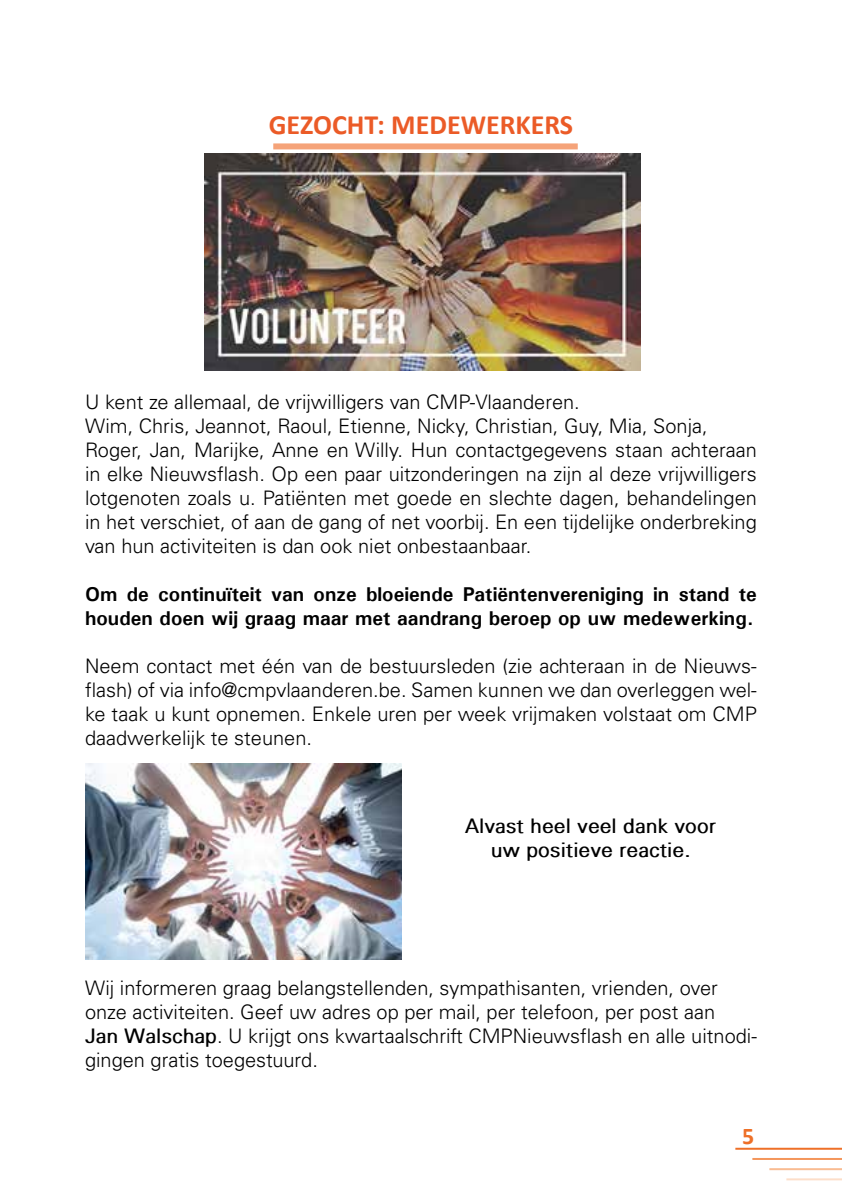
<style>
.page{position:relative;width:842px;height:1191px;background:#fff}
.page>*{position:absolute;margin:0;border:0;box-sizing:border-box;transform-origin:0 0}
.t1{font:700 28px "Calibri";color:#eb5b27}
.t2{font:700 24px "Calibri";color:#ee7028}
.t3{font:300 20px/24px "Univers";color:#000}
.t4{font:700 20px/24px "Univers";color:#000}
.t5{font:300 20px/24px "Univers";color:#000;text-align:center}
.s1{font-style:inherit}
</style>
<div class="page">
<hr style="left:735px;top:1147px;width:107px;height:2px;background:#ee7028">
<hr style="left:752px;top:1158px;width:90px;height:2px;background:#f4965b">
<hr style="left:769px;top:1168px;width:73px;height:2px;background:#f9bc92">
<hr style="left:786px;top:1178px;width:56px;height:2px;background:#fddec9">
<div style="left:273px;top:143px;width:305px;height:6px;background:#f5a379"></div>
<img style="left:85px;top:764px;width:317px;height:195px">
<img style="left:204px;top:153px;width:436px;height:217px">
<h1 class="t1" style="left:269px;top:105px;width:306px">GEZOCHT: MEDEWERKERS</h1>
<p class="t3" style="left:85px;top:389px;width:673px">U kent ze allemaal, de vrijwilligers van CMP-Vlaanderen.<br>Wim, Chris, Jeannot, Raoul, Etienne, Nicky, Christian, Guy, Mia, Sonja, Roger, Jan, Marijke, Anne en Willy. Hun contactgegevens staan achteraan in elke Nieuwsflash. Op een paar uitzonderingen na zijn al deze vrijwilligers lotgenoten zoals u. Patiënten met goede en slechte dagen, behandelingen in het verschiet, of aan de gang of net voorbij. En een tijdelijke onderbreking van hun activiteiten is dan ook niet onbestaanbaar.</p>
<p class="t4" style="left:85px;top:581px;width:673px">Om de continuïteit van onze bloeiende Patiëntenvereniging in stand te houden doen wij graag maar met aandrang beroep op uw medewerking.</p>
<p class="t3" style="left:85px;top:653px;width:673px;text-align:justify">Neem contact met één van de bestuursleden (zie achteraan in de Nieuws&shy;flash) of via info@cmpvlaanderen.be. Samen kunnen we dan overleggen wel&shy;ke taak u kunt opnemen. Enkele uren per week vrijmaken volstaat om CMP daadwerkelijk te steunen.</p>
<p class="t5" style="left:465px;top:813px;width:253px">Alvast heel veel dank voor uw positieve reactie.</p>
<p class="t3" style="left:85px;top:976px;width:673px">Wij informeren graag belangstellenden, sympathisanten, vrienden, over onze activiteiten. Geef uw adres op per mail, per telefoon, per post aan<br><span class="s1">Jan Walschap</span>. U krijgt ons kwartaalschrift CMPNieuwsflash en alle uitnodi&shy;gingen gratis toegestuurd.</p>
<p class="t2" style="left:742px;top:1119px;width:14px">5</p>
</div>
